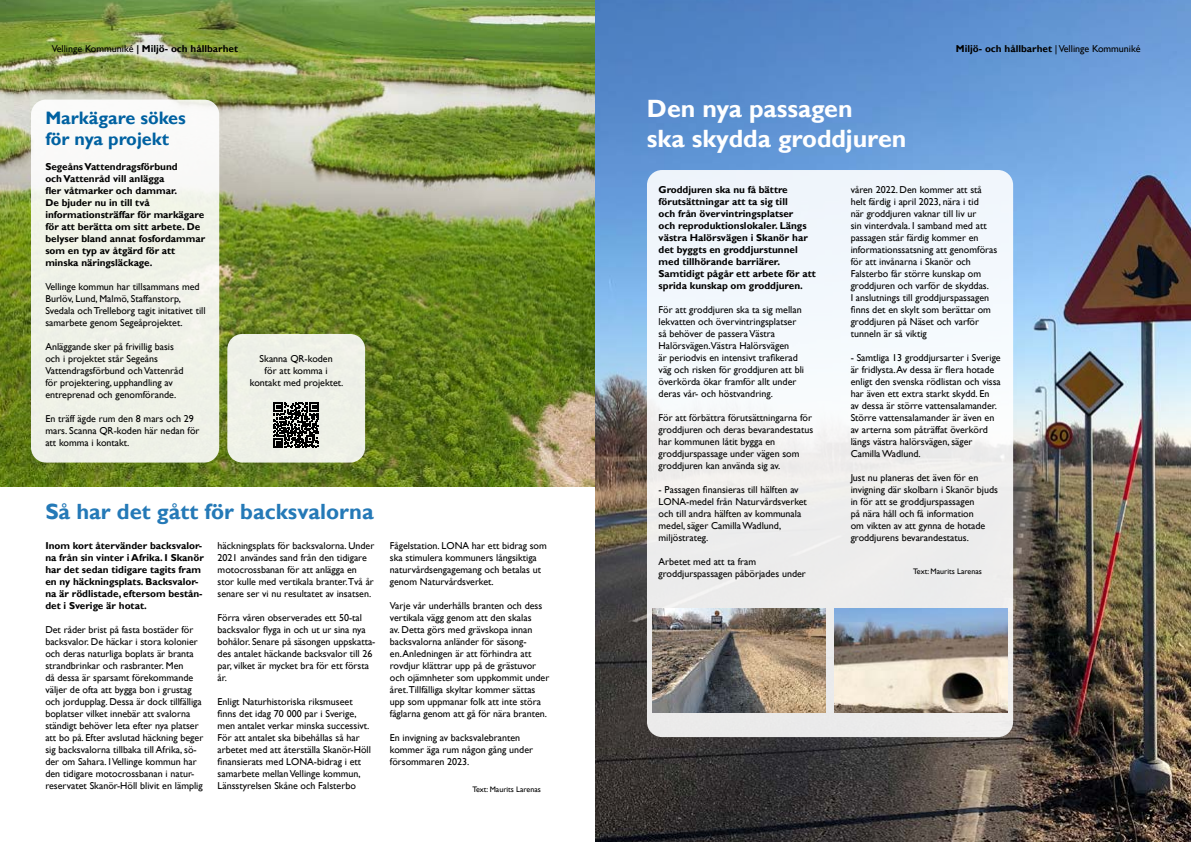
<style>
.page{position:relative;width:1191px;height:842px;background:#fff}
.page>*{position:absolute;margin:0;border:0;box-sizing:border-box;transform-origin:0 0}
.t1{font:700 25px/30px "Gill Sans";color:#fff}
.t2{font:700 22px "Gill Sans";color:#2479b7}
.t3{font:700 18px/21.6px "Gill Sans";color:#0061a1}
.t4{font:10px/12px "Gill Sans";color:#000}
.t5{font:700 10px/12px "Gill Sans";color:#000}
.t6{font:8px "Gill Sans";color:#000}
.s1{font-weight:400}
</style>
<div class="page">
<img style="left:0;top:0;width:595px;height:486px">
<div style="left:31px;top:100px;width:188px;height:363px;background:linear-gradient(to right,#f1f3eb,#f2f4ec);border-radius:15px"></div>
<div style="left:227px;top:334px;width:138px;height:129px;background:#eef1e8;border-radius:15px"></div>
<svg style="left:273px;top:402px;width:46px;height:46px"></svg>
<img style="left:595px;top:0;width:596px;height:842px">
<div style="left:647px;top:170px;width:366px;height:567px;background:linear-gradient(to right,#f0f2f4,#f2f4f6);border-radius:15px"></div>
<img style="left:652px;top:608px;width:173px;height:105px">
<img style="left:834px;top:608px;width:173px;height:105px">
<p class="t5" style="left:52px;top:43px;width:188px"><span class="s1">Vellinge Kommuniké</span> | Miljö- och hållbarhet</p>
<p class="t5" style="left:956px;top:43px;width:186px">Miljö- och hållbarhet <span class="s1">| Vellinge Kommuniké</span></p>
<h3 class="t3" style="left:45px;top:107px;width:142px">Markägare sökes för nya projekt</h3>
<p class="t5" style="left:45px;top:160px;width:161px">Segeåns Vattendragsförbund<br>och Vattenråd vill anlägga<br>fler våtmarker och dammar.<br>De bjuder nu in till två informationsträffar för markägare för att berätta om sitt arbete. De belyser bland annat fosfordammar som en typ av åtgärd för att minska näringsläckage.</p>
<p class="t4" style="left:45px;top:280px;width:162px">Vellinge kommun har tillsammans med Burlöv, Lund, Malmö, Staffanstorp, Svedala och Trelleborg tagit initativet till samarbete genom Segeåprojektet.</p>
<p class="t4" style="left:45px;top:340px;width:140px">Anläggande sker på frivillig basis och i projektet står Segeåns Vattendragsförbund och Vattenråd för projektering, upphandling av entreprenad och genomförande.</p>
<p class="t4" style="left:45px;top:412px;width:156px">En träff ägde rum den 8 mars och 29 mars. Scanna QR-koden här nedan för att komma i kontakt.</p>
<p class="t4" style="left:250px;top:353px;width:95px;text-align:center">Skanna QR-koden<br>för att komma i kontakt med projektet.</p>
<h2 class="t2" style="left:45px;top:499px;width:330px">Så har det gått för backsvalorna</h2>
<p class="t5" style="left:45px;top:540px;width:160px">Inom kort återvänder backsvalor&shy;na från sin vinter i Afrika. I Skanör har det sedan tidigare tagits fram en ny häckningsplats. Backsvalor&shy;na är rödlistade, eftersom bestån&shy;det i Sverige är hotat.</p>
<p class="t4" style="left:45px;top:624px;width:159px">Det råder brist på fasta bostäder för backsvalor. De häckar i stora kolonier och deras naturliga boplats är branta strandbrinkar och rasbranter. Men<br>då dessa är sparsamt förekommande väljer de ofta att bygga bon i grustag och jordupplag. Dessa är dock tillfälliga boplatser vilket innebär att svalorna ständigt behöver leta efter nya platser att bo på. Efter avslutad häckning beger sig backsvalorna tillbaka till Afrika, sö&shy;der om Sahara. I Vellinge kommun har den tidigare motocrossbanan i natur&shy;reservatet Skanör-Höll blivit en lämplig</p>
<p class="t4" style="left:218px;top:540px;width:158px">häckningsplats för backsvalorna. Under 2021 användes sand från den tidigare motocrossbanan för att anlägga en stor kulle med vertikala branter.Två år senare ser vi nu resultatet av insatsen.</p>
<p class="t4" style="left:218px;top:612px;width:159px">Förra våren observerades ett 50-tal backsvalor flyga in och ut ur sina nya bohålor. Senare på säsongen uppskatta&shy;des antalet häckande backsvalor till 26 par, vilket är mycket bra för ett första år.</p>
<p class="t4" style="left:218px;top:696px;width:155px">Enligt Naturhistoriska riksmuseet finns det idag 70 000 par i Sverige, men antalet verkar minska successivt.<br>För att antalet ska bibehållas så har arbetet med att återställa Skanör-Höll finansierats med LONA-bidrag i ett samarbete mellan Vellinge kommun, Länsstyrelsen Skåne och Falsterbo</p>
<p class="t4" style="left:390px;top:540px;width:158px">Fågelstation. LONA har ett bidrag som ska stimulera kommuners långsiktiga naturvårdsengagemang och betalas ut genom Naturvårdsverket.</p>
<p class="t4" style="left:390px;top:600px;width:161px">Varje vår underhålls branten och dess vertikala vägg genom att den skalas<br>av. Detta görs med grävskopa innan backsvalorna anländer för säsong-<br>en. Anledningen är att förhindra att rovdjur klättrar upp på de grästuvor och ojämnheter som uppkommit under året.Tillfälliga skyltar kommer sättas upp som uppmanar folk att inte störa fåglarna genom att gå för nära branten.</p>
<p class="t4" style="left:390px;top:732px;width:145px">En invigning av backsvalebranten kommer äga rum någon gång under försommaren 2023.</p>
<p class="t6" style="left:472px;top:784px;width:70px">Text: Maurits Larenas</p>
<h1 class="t1" style="left:647px;top:94px;width:261px">Den nya passagen<br>ska skydda groddjuren</h1>
<p class="t5" style="left:658px;top:184px;width:159px">Groddjuren ska nu få bättre förutsättningar att ta sig till<br>och från övervintringsplatser<br>och reproduktionslokaler. Längs västra Halörsvägen i Skanör har det byggts en groddjurstunnel med tillhörande barriärer.<br>Samtidigt pågår ett arbete för att sprida kunskap om groddjuren.</p>
<p class="t4" style="left:658px;top:304px;width:147px">För att groddjuren ska ta sig mellan lekvatten och övervintringsplatser så behöver de passera Västra Halörsvägen.Västra Halörsvägen<br>är periodvis en intensivt trafikerad väg och risken för groddjuren att bli överkörda ökar framför allt under deras vår- och höstvandring.</p>
<p class="t4" style="left:658px;top:412px;width:156px">För att förbättra förutsättningarna för groddjuren och deras bevarandestatus har kommunen låtit bygga en groddjurspassage under vägen som groddjuren kan använda sig av.</p>
<p class="t4" style="left:658px;top:484px;width:150px">- Passagen finansieras till hälften av<br>LONA-medel från Naturvårdsverket och till andra hälften av kommunala medel, säger Camilla Wadlund, miljöstrateg.</p>
<p class="t4" style="left:658px;top:556px;width:149px">Arbetet med att ta fram groddjurspassagen påbörjades under</p>
<p class="t4" style="left:850px;top:184px;width:148px">våren 2022. Den kommer att stå helt färdig i april 2023, nära i tid<br>när groddjuren vaknar till liv ur<br>sin vinterdvala. I samband med att passagen står färdig kommer en informationssatsning att genomföras för att invånarna i Skanör och<br>Falsterbo får större kunskap om groddjuren och varför de skyddas.<br>I anslutnings till groddjurspassagen finns det en skylt som berättar om groddjuren på Näset och varför tunneln är så viktig</p>
<p class="t4" style="left:850px;top:352px;width:152px">- Samtliga 13 groddjursarter i Sverige är fridlysta. Av dessa är flera hotade enligt den svenska rödlistan och vissa har även ett extra starkt skydd. En<br>av dessa är större vattensalamander.<br>Större vattensalamander är även en av arterna som påträffat överkörd längs västra halörsvägen, säger Camilla Wadlund.</p>
<p class="t4" style="left:850px;top:472px;width:149px">Just nu planeras det även för en invigning där skolbarn i Skanör bjuds in för att se groddjurspassagen<br>på nära håll och få information<br>om vikten av att gynna de hotade groddjurens bevarandestatus.</p>
<p class="t6" style="left:913px;top:567px;width:70px">Text: Maurits Larenas</p>
</div>
